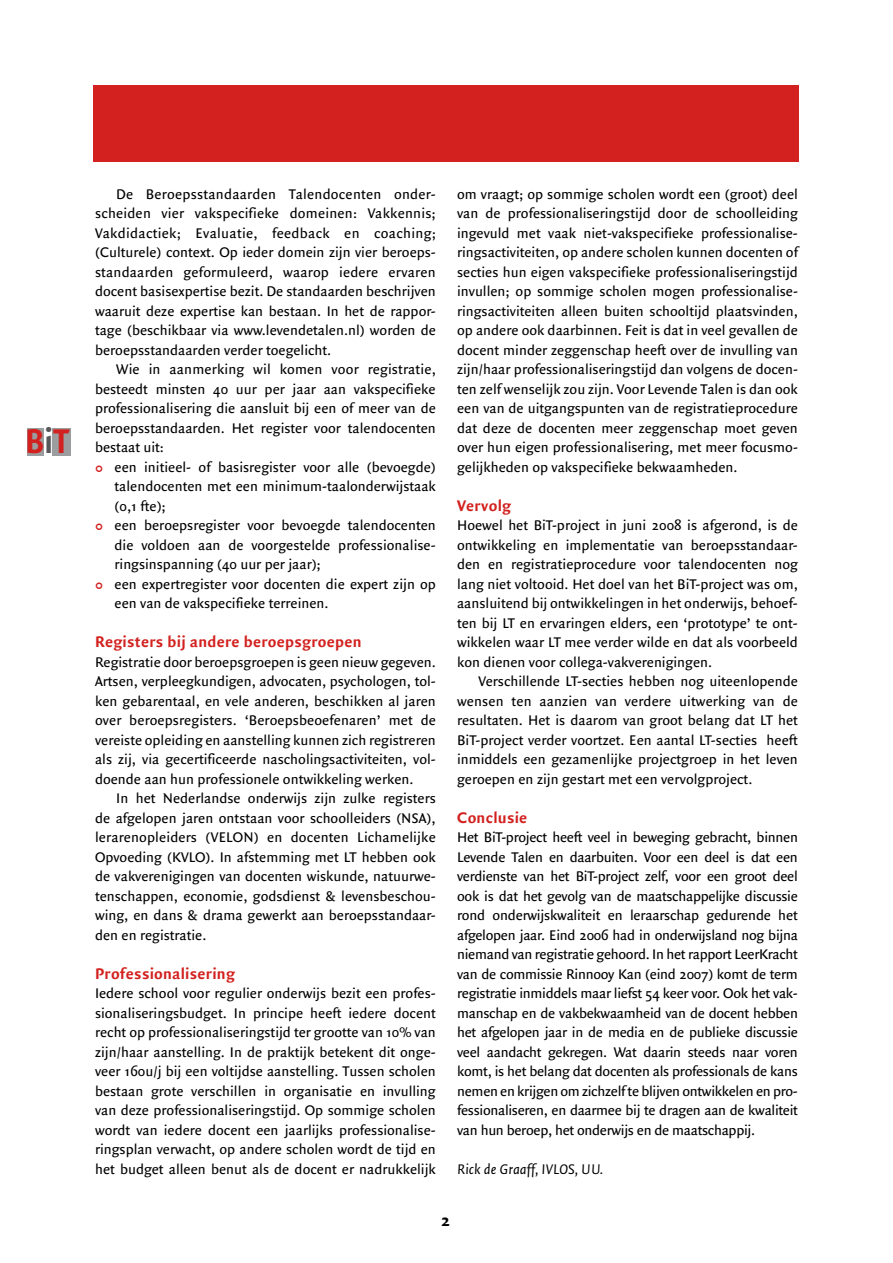
<style>
.page{position:relative;width:893px;height:1263px;background:#fff}
.page>*{position:absolute;margin:0;border:0;box-sizing:border-box;transform-origin:0 0}
.t1{font:700 36.75px "Quadraat Sans Con";color:#d2211f}
.t2{font:700 18px "Quadraat Sans";color:#000}
.t3{font:700 16.5px "Quadraat Sans";letter-spacing:.015em;color:#d2211f}
.t4{font:15px/19.5px "Quadraat Sans";color:#000;text-align:justify}
.t5{font:italic 15px "Quadraat Sans";color:#000}
.s1{color:#58585a}
</style>
<div class="page">
<div style="left:94px;top:85px;width:705px;height:77px;background:#d2211f"></div>
<div style="left:27px;top:428px;width:17px;height:27px;background:#9c9d9f"></div>
<div style="left:52px;top:428px;width:19px;height:27px;background:#9c9d9f"></div>
<h1 class="t1" style="left:26px;top:419px;width:45px">B<span class="s1">i</span>T</h1>
<p class="t4" style="left:95px;top:184px;width:342px;text-indent:21px">De Beroepsstandaarden Talendocenten onder&shy;scheiden vier vakspecifieke domeinen: Vakkennis; Vakdidactiek; Evaluatie, feedback en coaching; (Culturele) context. Op ieder domein zijn vier beroeps&shy;standaarden geformuleerd, waarop iedere ervaren docent basisexpertise bezit. De standaarden beschrijven waaruit deze expertise kan bestaan. In het de rappor&shy;tage (beschikbaar via www.levendetalen.nl) worden de beroepsstandaarden verder toegelicht.</p>
<p class="t4" style="left:95px;top:360px;width:342px;text-indent:21px">Wie in aanmerking wil komen voor registratie, besteedt minsten 40 uur per jaar aan vakspecifieke professionalisering die aansluit bij een of meer van de beroepsstandaarden. Het register voor talendocenten bestaat uit:</p>
<p class="t4" style="left:115px;top:457px;width:323px;text-align:left">een initieel- of basisregister voor alle (bevoegde) talendocenten met een minimum-taalonderwijstaak (0,1 fte);<br>een beroepsregister voor bevoegde talendocenten die voldoen aan de voorgestelde professionalise&shy;ringsinspanning (40 uur per jaar);<br>een expertregister voor docenten die expert zijn op een van de vakspecifieke terreinen.</p>
<p class="t3" style="left:95px;top:632px;width:268px">Registers bij andere beroepsgroepen</p>
<p class="t4" style="left:95px;top:652px;width:342px">Registratie door beroepsgroepen is geen nieuw gegeven.<br>Artsen, verpleegkundigen, advocaten, psychologen, tol&shy;ken gebarentaal, en vele anderen, beschikken al jaren over beroepsregisters. ‘Beroepsbeoefenaren’ met de vereiste opleiding en aanstelling kunnen zich registreren als zij, via gecertificeerde nascholingsactiviteiten, vol&shy;doende aan hun professionele ontwikkeling werken.</p>
<p class="t4" style="left:95px;top:789px;width:342px;text-indent:21px">In het Nederlandse onderwijs zijn zulke registers de afgelopen jaren ontstaan voor schoolleiders (NSA), lerarenopleiders (VELON) en docenten Lichamelijke Opvoeding (KVLO). In afstemming met LT hebben ook de vakverenigingen van docenten wiskunde, natuurwe&shy;tenschappen, economie, godsdienst &amp; levensbeschou&shy;wing, en dans &amp; drama gewerkt aan beroepsstandaar&shy;den en registratie.</p>
<p class="t3" style="left:95px;top:964px;width:141px">Professionalisering</p>
<p class="t4" style="left:95px;top:984px;width:342px">Iedere school voor regulier onderwijs bezit een profes&shy;sionaliseringsbudget. In principe heeft iedere docent recht op professionaliseringstijd ter grootte van 10% van zijn/haar aanstelling. In de praktijk betekent dit onge&shy;veer 160u/j bij een voltijdse aanstelling. Tussen scholen bestaan grote verschillen in organisatie en invulling van deze professionaliseringstijd. Op sommige scholen wordt van iedere docent een jaarlijks professionalise&shy;ringsplan verwacht, op andere scholen wordt de tijd en het budget alleen benut als de docent er nadrukkelijk</p>
<p class="t4" style="left:457px;top:184px;width:342px">om vraagt; op sommige scholen wordt een (groot) deel van de professionaliseringstijd door de schoolleiding ingevuld met vaak niet-vakspecifieke professionalise&shy;ringsactiviteiten, op andere scholen kunnen docenten of secties hun eigen vakspecifieke professionaliseringstijd invullen; op sommige scholen mogen professionalise&shy;ringsactiviteiten alleen buiten schooltijd plaatsvinden, op andere ook daarbinnen. Feit is dat in veel gevallen de docent minder zeggenschap heeft over de invulling van zijn/haar professionaliseringstijd dan volgens de docen&shy;ten zelf wenselijk zou zijn. Voor Levende Talen is dan ook een van de uitgangspunten van de registratieprocedure dat deze de docenten meer zeggenschap moet geven over hun eigen professionalisering, met meer focusmo&shy;gelijkheden op vakspecifieke bekwaamheden.</p>
<p class="t3" style="left:457px;top:496px;width:56px">Vervolg</p>
<p class="t4" style="left:457px;top:516px;width:342px">Hoewel het BiT-project in juni 2008 is afgerond, is de ontwikkeling en implementatie van beroepsstandaar&shy;den en registratieprocedure voor talendocenten nog lang niet voltooid. Het doel van het BiT-project was om, aansluitend bij ontwikkelingen in het onderwijs, behoef&shy;ten bij LT en ervaringen elders, een ‘prototype’ te ont&shy;wikkelen waar LT mee verder wilde en dat als voorbeeld kon dienen voor collega-vakverenigingen.</p>
<p class="t4" style="left:457px;top:672px;width:342px;text-indent:21px">Verschillende LT-secties hebben nog uiteenlopende wensen ten aanzien van verdere uitwerking van de resultaten. Het is daarom van groot belang dat LT het BiT-project verder voortzet. Een aantal LT-secties heeft inmiddels een gezamenlijke projectgroep in het leven geroepen en zijn gestart met een vervolgproject.</p>
<p class="t3" style="left:457px;top:808px;width:72px">Conclusie</p>
<p class="t4" style="left:457px;top:828px;width:342px">Het BiT-project heeft veel in beweging gebracht, binnen Levende Talen en daarbuiten. Voor een deel is dat een verdienste van het BiT-project zelf, voor een groot deel ook is dat het gevolg van de maatschappelijke discussie rond onderwijskwaliteit en leraarschap gedurende het afgelopen jaar. Eind 2006 had in onderwijsland nog bijna niemand van registratie gehoord. In het rapport LeerKracht van de commissie Rinnooy Kan (eind 2007) komt de term registratie inmiddels maar liefst 54 keer voor. Ook het vak&shy;manschap en de vakbekwaamheid van de docent hebben het afgelopen jaar in de media en de publieke discussie veel aandacht gekregen. Wat daarin steeds naar voren komt, is het belang dat docenten als professionals de kans nemen en krijgen om zichzelf te blijven ontwikkelen en pro&shy;fessionaliseren, en daarmee bij te dragen aan de kwaliteit van hun beroep, het onderwijs en de maatschappij.</p>
<p class="t5" style="left:457px;top:1161px;width:147px">Rick de Graaff, IVLOS, UU.</p>
<p class="t2" style="left:441px;top:1210px;width:10px">2</p>
</div>
